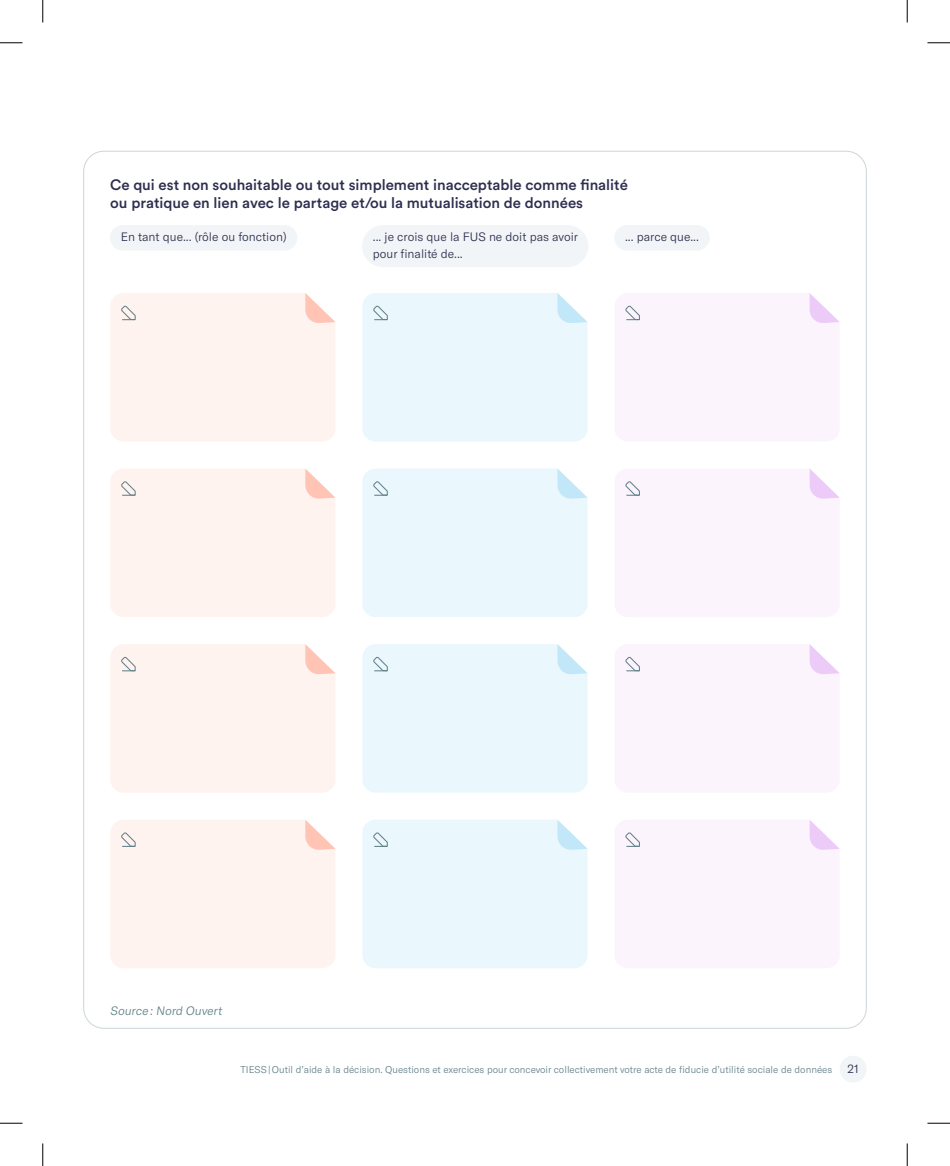
<style>
.page{position:relative;width:950px;height:1166px;background:#fff}
.page>*{position:absolute;margin:0;border:0;box-sizing:border-box;transform-origin:0 0}
.t1{font:500 15px/18px "Circular Std";color:#2e2e4f}
.t2{font:300 12px/16.5px "GT America";color:#2e2e4f}
.t3{font:300 12px "GT America";color:#63818a}
.t4{font:300 9.75px "GT America";color:#63818a}
</style>
<div class="page">
<div style="left:839px;top:1055px;width:27px;height:27px;background:#f2f5f7;border-radius:50%"></div>
<div style="left:110px;top:225px;width:187px;height:25px;background:#f2f5f7;border-radius:13px"></div>
<div style="left:362px;top:225px;width:226px;height:42px;background:#f2f5f7;border-radius:21px"></div>
<div style="left:614px;top:225px;width:95px;height:25px;background:#f2f5f7;border-radius:13px"></div>
<div style="left:110px;top:293px;width:225px;height:148px;background:#fff3f0"></div>
<div style="left:110px;top:468px;width:225px;height:149px;background:#fff3f0"></div>
<div style="left:110px;top:644px;width:225px;height:148px;background:#fff3f0"></div>
<div style="left:110px;top:820px;width:225px;height:148px;background:#fff3f0"></div>
<div style="left:362px;top:293px;width:225px;height:148px;background:#eaf7fc"></div>
<div style="left:362px;top:468px;width:225px;height:149px;background:#eaf7fc"></div>
<div style="left:362px;top:644px;width:225px;height:148px;background:#eaf7fc"></div>
<div style="left:362px;top:820px;width:225px;height:148px;background:#eaf7fc"></div>
<div style="left:615px;top:293px;width:224px;height:148px;background:#fbf4fd"></div>
<div style="left:615px;top:469px;width:224px;height:148px;background:#fbf4fd"></div>
<div style="left:615px;top:644px;width:224px;height:148px;background:#fbf4fd"></div>
<div style="left:615px;top:820px;width:224px;height:148px;background:#fbf4fd"></div>
<svg style="left:0;top:42px;width:22px;height:1px"></svg>
<svg style="left:927px;top:42px;width:23px;height:1px"></svg>
<svg style="left:0;top:1122px;width:22px;height:1px"></svg>
<svg style="left:927px;top:1122px;width:23px;height:1px"></svg>
<svg style="left:42px;top:0;width:1px;height:22px"></svg>
<svg style="left:42px;top:1143px;width:1px;height:23px"></svg>
<svg style="left:906px;top:0;width:1px;height:22px"></svg>
<svg style="left:906px;top:1143px;width:1px;height:23px"></svg>
<p class="t1" style="left:110px;top:175px;width:519px">Ce qui est non souhaitable ou tout simplement inacceptable comme finalité ou pratique en lien avec le partage et/ou la mutualisation de données</p>
<p class="t2" style="left:121px;top:229px;width:167px">En tant que... (rôle ou fonction)</p>
<p class="t2" style="left:373px;top:229px;width:207px">... je crois que la FUS ne doit pas avoir pour finalité de...</p>
<p class="t2" style="left:625px;top:229px;width:75px">... parce que...</p>
<p class="t3" style="left:110px;top:1004px;width:115px">Source : Nord Ouvert</p>
<p class="t4" style="left:240px;top:1063px;width:593px">TIESS | Outil d’aide à la décision. Questions et exercices pour concevoir collectivement votre acte de fiducie d’utilité sociale de données</p>
<p class="t2" style="left:847px;top:1060px;width:13px">21</p>
</div>
